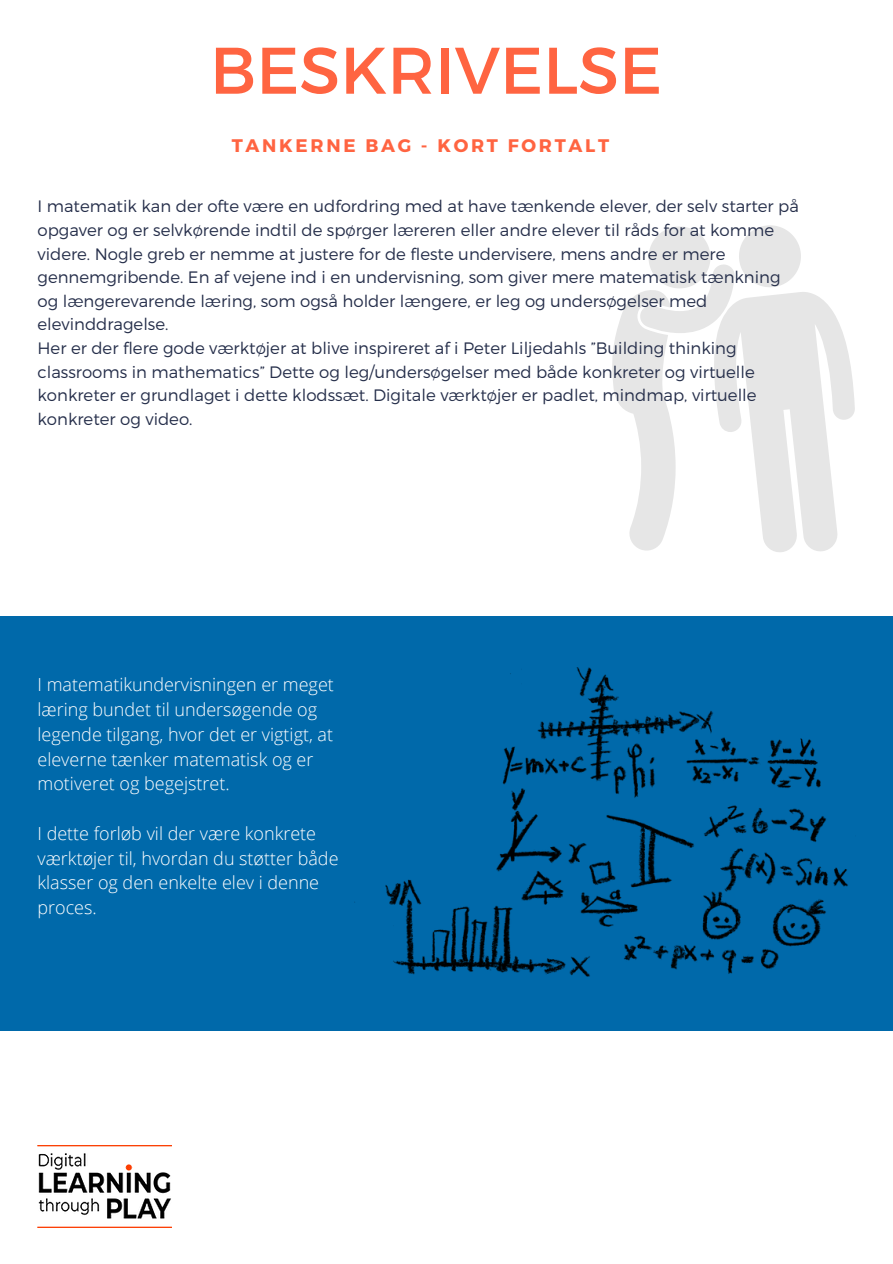
<style>
.page{position:relative;width:893px;height:1264px;background:#fff}
.page>*{position:absolute;margin:0;border:0;box-sizing:border-box;transform-origin:0 0}
.t1{font:65.7px "Montserrat";color:#ff6441}
.t2{font:700 18.15px "Montserrat";letter-spacing:.15em;color:#ff6441}
.t3{font:300 18px/24.8px "Open Sans";color:#fff}
.t4{font:300 16.5px/23.5px "Montserrat";color:#252e4a}
</style>
<div class="page">
<img style="left:38px;top:1145px;width:133px;height:74px">
<div style="left:0;top:615px;width:892px;height:415px;background:#0069aa"></div>
<svg style="left:612px;top:225px;width:243px;height:327px"></svg>
<img style="left:385px;top:667px;width:463px;height:309px">
<h1 class="t1" style="left:210px;top:28px;width:454px">BESKRIVELSE</h1>
<p class="t2" style="left:232px;top:134px;width:379px">TANKERNE BAG - KORT FORTALT</p>
<p class="t4" style="left:38px;top:194px;width:763px">I matematik kan der ofte være en udfordring med at have tænkende elever, der selv starter på opgaver og er selvkørende indtil de spørger læreren eller andre elever til råds for at komme videre. Nogle greb er nemme at justere for de fleste undervisere, mens andre er mere gennemgribende. En af vejene ind i en undervisning, som giver mere matematisk tænkning og længerevarende læring, som også holder længere, er leg og undersøgelser med elevinddragelse.<br>Her er der flere gode værktøjer at blive inspireret af i Peter Liljedahls ”Building thinking classrooms in mathematics” Dette og leg/undersøgelser med både konkreter og virtuelle konkreter er grundlaget i dette klodssæt. Digitale værktøjer er padlet, mindmap, virtuelle konkreter og video.</p>
<p class="t3" style="left:38px;top:672px;width:298px">I matematikundervisningen er meget læring bundet til undersøgende og legende tilgang, hvor det er vigtigt, at eleverne tænker matematisk og er motiveret og begejstret.</p>
<p class="t3" style="left:38px;top:820px;width:302px">I dette forløb vil der være konkrete værktøjer til, hvordan du støtter både klasser og den enkelte elev i denne proces.</p>
</div>
